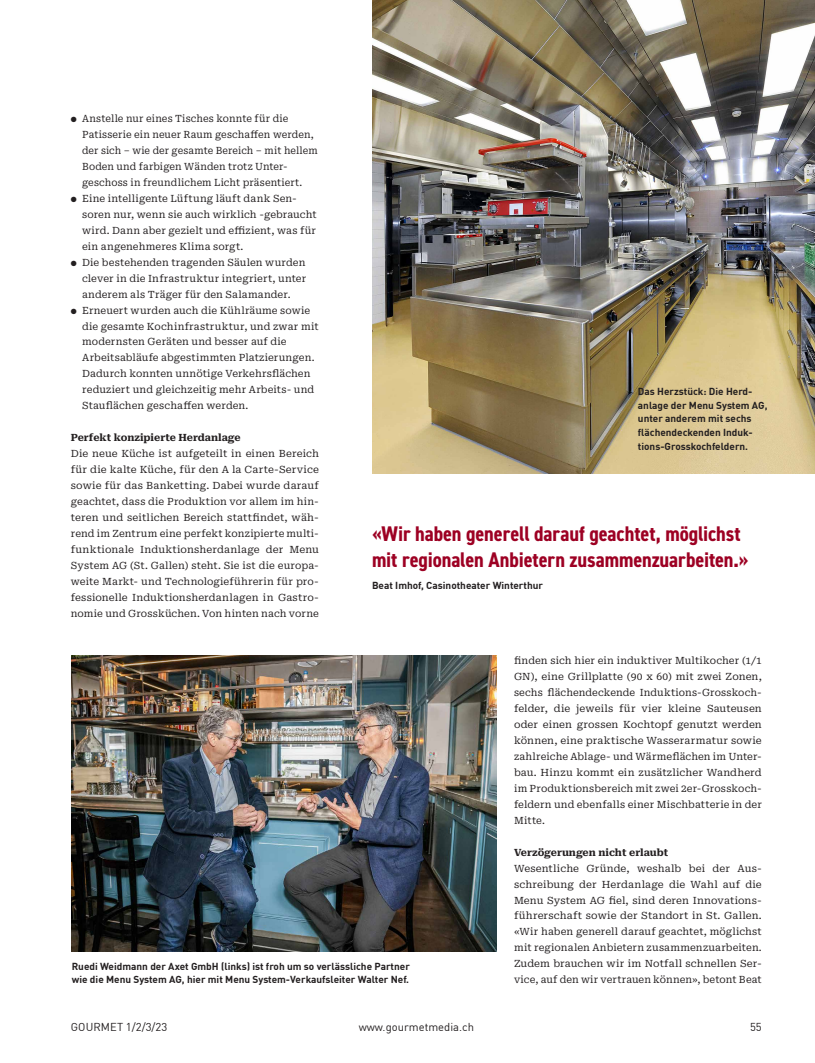
<style>
.page{position:relative;width:815px;height:1063px;background:#fff}
.page>*{position:absolute;margin:0;border:0;box-sizing:border-box;transform-origin:0 0}
.t1{font:700 condensed 21.25px/26.2px "DIN2014";letter-spacing:-.005em;color:#9d0023}
.t2{font:11.25px "DINOT";color:#231f20}
.t3{font:10px/16px "Roboto Serif";letter-spacing:.005em;color:#231f20;text-align:justify}
.t4{font:700 10px/13.8px "DINOT";color:#231f20}
.t5{font:700 10px "Roboto Serif";color:#231f20}
</style>
<div class="page">
<img style="left:372px;top:0;width:443px;height:473px">
<img style="left:72px;top:656px;width:424px;height:295px">
<p class="t3" style="left:82px;top:110px;width:237px;text-align:left;text-indent:-11px">● Anstelle nur eines Tisches konnte für die Patisserie ein neuer Raum geschaffen werden, der sich – wie der gesamte Bereich – mit hellem Boden und farbigen Wänden trotz Unter&shy;geschoss in freundlichem Licht präsentiert.</p>
<p class="t3" style="left:82px;top:190px;width:236px;text-align:left;text-indent:-11px">● Eine intelligente Lüftung läuft dank Sen&shy;soren nur, wenn sie auch wirklich -gebraucht wird. Dann aber gezielt und effizient, was für ein angenehmeres Klima sorgt.</p>
<p class="t3" style="left:82px;top:254px;width:226px;text-indent:-11px">● Die bestehenden tragenden Säulen wurden clever in die Infrastruktur integriert, unter anderem als Träger für den Salamander.</p>
<p class="t3" style="left:82px;top:301px;width:238px;text-align:left;text-indent:-11px">● Erneuert wurden auch die Kühlräume sowie die gesamte Kochinfrastruktur, und zwar mit modernsten Geräten und besser auf die Arbeitsabläufe abgestimmten Platzierungen.<br>Dadurch konnten unnötige Verkehrsflächen reduziert und gleichzeitig mehr Arbeits- und Stauflächen geschaffen werden.</p>
<p class="t5" style="left:71px;top:430px;width:171px">Perfekt konzipierte Herdanlage</p>
<p class="t3" style="left:71px;top:445px;width:250px">Die neue Küche ist aufgeteilt in einen Bereich für die kalte Küche, für den A la Carte-Service sowie für das Banketting. Dabei wurde darauf geachtet, dass die Produktion vor allem im hin&shy;teren und seitlichen Bereich stattfindet, wäh&shy;rend im Zentrum eine perfekt konzipierte multi&shy;funktionale Induktionsherdanlage der Menu System AG (St. Gallen) steht. Sie ist die europa&shy;weite Markt- und Technologieführerin für pro&shy;fessionelle Induktionsherdanlagen in Gastro&shy;nomie und Grossküchen. Von hinten nach vorne</p>
<p class="t4" style="left:638px;top:383px;width:131px">Das Herzstück: Die Herd&shy;anlage der Menu System AG, unter anderem mit sechs flächendeckenden Induk&shy;tions-Grosskochfeldern.</p>
<h1 class="t1" style="left:372px;top:520px;width:378px">«Wir haben generell darauf geachtet, möglichst mit regionalen Anbietern zusammenzuarbeiten.»</h1>
<p class="t4" style="left:372px;top:578px;width:173px">Beat Imhof, Casinotheater Winterthur</p>
<p class="t4" style="left:72px;top:958px;width:340px">Ruedi Weidmann der Axet GmbH (links) ist froh um so verlässliche Partner wie die Menu System AG, hier mit Menu System-Verkaufsleiter Walter Nef.</p>
<p class="t3" style="left:514px;top:652px;width:249px">finden sich hier ein induktiver Multikocher (1/1<br>GN), eine Grillplatte (90 x 60) mit zwei Zonen, sechs flächendeckende Induktions-Grosskoch&shy;felder, die jeweils für vier kleine Sauteusen oder einen grossen Kochtopf genutzt werden können, eine praktische Wasserarmatur sowie zahlreiche Ablage- und Wärmeflächen im Unter&shy;bau. Hinzu kommt ein zusätzlicher Wandherd im Produktionsbereich mit zwei 2er-Grosskoch&shy;feldern und ebenfalls einer Mischbatterie in der Mitte.</p>
<p class="t5" style="left:514px;top:844px;width:156px">Verzögerungen nicht erlaubt</p>
<p class="t3" style="left:514px;top:859px;width:249px">Wesentliche Gründe, weshalb bei der Aus&shy;schreibung der Herdanlage die Wahl auf die Menu System AG fiel, sind deren Innovations&shy;führerschaft sowie der Standort in St. Gallen. «Wir haben generell darauf geachtet, möglichst mit regionalen Anbietern zusammenzuarbeiten.<br>Zudem brauchen wir im Notfall schnellen Ser&shy;vice, auf den wir vertrauen können», betont Beat</p>
<p class="t2" style="left:71px;top:1018px;width:98px">GOURMET 1/2/3/23</p>
<p class="t2" style="left:359px;top:1018px;width:117px">www.gourmetmedia.ch</p>
<p class="t2" style="left:750px;top:1018px;width:13px">55</p>
</div>
